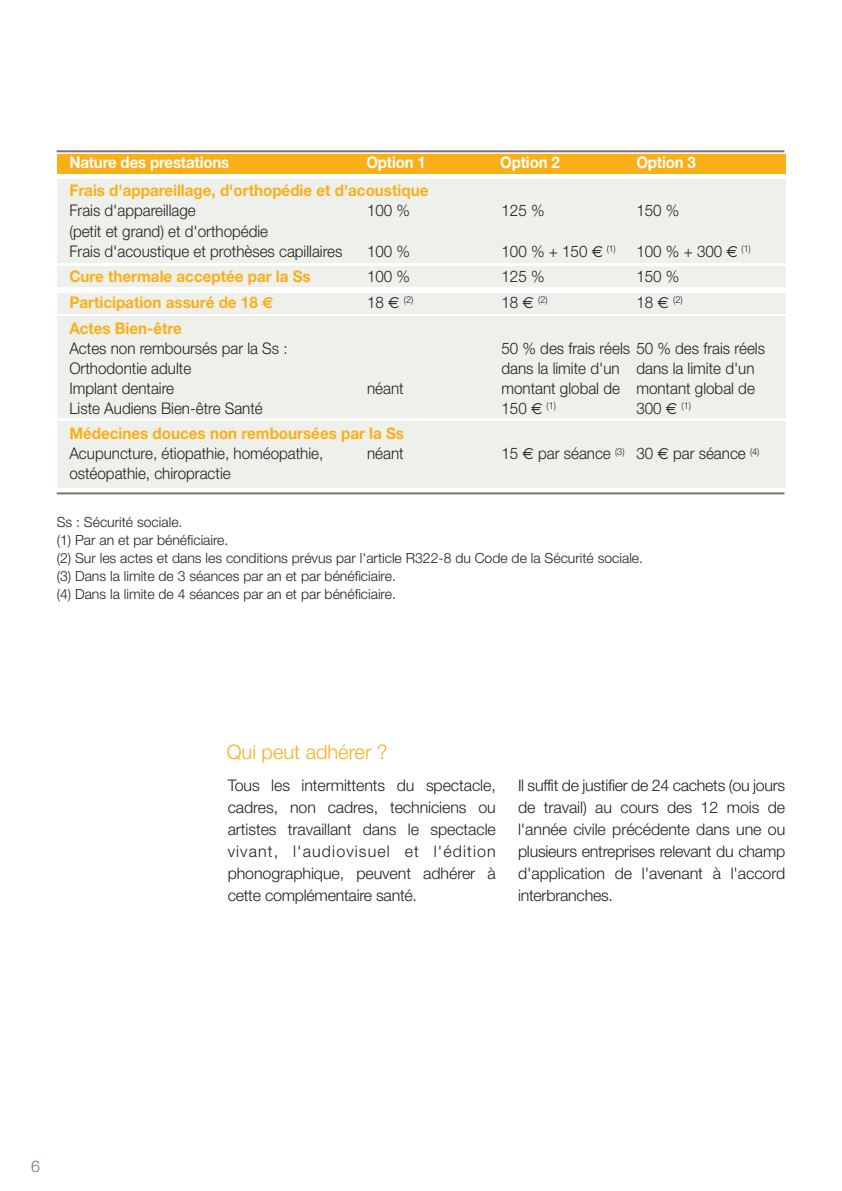
<style>
.page{position:relative;width:842px;height:1191px;background:#fff}
.page>*{position:absolute;margin:0;border:0;box-sizing:border-box;transform-origin:0 0}
.t1{font:300 20px "Helvetica Neue";color:#faaf18}
.t2{font:300 16px/20px "Helvetica Neue";color:#231f20;scale:.95 1}
.t3{font:300 16px/22px "Helvetica Neue";color:#231f20;text-align:justify}
.t4{font:700 16px "Helvetica Neue";color:#faaf18;scale:.95 1}
.t5{font:700 16px "Helvetica Neue";letter-spacing:-.01em;color:#fff;scale:.94 1}
.t6{font:300 16px "Helvetica Neue";color:#807568}
.t7{font:300 14px/18px "Helvetica Neue";color:#231f20}
.t8{font:300 9.6px "Helvetica Neue";color:#231f20;scale:.95 1}
.s1{font-family:"Euro Sans";font-weight:400}
.s2{font-family:"Euro Sans"}
.s3{font-size:16px}
.s4{font-family:"Euro Sans";font-weight:400;font-size:16px}
</style>
<div class="page">
<div style="left:57px;top:154px;width:728px;height:20px;background:#faaf18"></div>
<div style="left:57px;top:179px;width:728px;height:83px;background:#eef0ec"></div>
<div style="left:57px;top:266px;width:728px;height:21px;background:#eef0ec"></div>
<div style="left:57px;top:293px;width:728px;height:20px;background:#eef0ec"></div>
<div style="left:57px;top:316px;width:728px;height:101px;background:#eef0ec"></div>
<div style="left:57px;top:421px;width:728px;height:67px;background:#eef0ec"></div>
<hr style="left:57px;top:150px;width:727px;height:2px;background:#807568">
<hr style="left:57px;top:492px;width:727px;height:2px;background:#807568">
<p class="t5" style="left:69px;top:156px;width:172px">Nature des prestations</p>
<p class="t5" style="left:366px;top:156px;width:65px">Option 1</p>
<p class="t5" style="left:500px;top:156px;width:65px">Option 2</p>
<p class="t5" style="left:636px;top:156px;width:65px">Option 3</p>
<p class="t4" style="left:69px;top:185px;width:379px">Frais d'appareillage, d'orthopédie et d'acoustique</p>
<p class="t2" style="left:69px;top:202px;width:135px">Frais d'appareillage</p>
<p class="t2" style="left:367px;top:202px;width:47px">100 %</p>
<p class="t2" style="left:501px;top:202px;width:47px">125 %</p>
<p class="t2" style="left:636px;top:202px;width:47px">150 %</p>
<p class="t2" style="left:69px;top:222px;width:289px">(petit et grand) et d'orthopédie<br>Frais d'acoustique et prothèses capillaires</p>
<p class="t2" style="left:367px;top:242px;width:47px">100 %</p>
<p class="t2" style="left:501px;top:242px;width:122px">100 % + 150 <span class="s1">€</span> <sup>(1)</sup></p>
<p class="t2" style="left:636px;top:242px;width:122px">100 % + 300 <span class="s1">€</span> <sup>(1)</sup></p>
<p class="t4" style="left:69px;top:271px;width:256px">Cure thermale acceptée par la Ss</p>
<p class="t2" style="left:367px;top:268px;width:47px">100 %</p>
<p class="t2" style="left:501px;top:268px;width:47px">125 %</p>
<p class="t2" style="left:636px;top:268px;width:47px">150 %</p>
<p class="t4" style="left:69px;top:296px;width:216px">Participation assuré de 18 <span class="s2">€</span></p>
<p class="t8" style="left:367px;top:296px;width:50px"><span class="s3">18</span> <span class="s4">€</span> (2)</p>
<p class="t8" style="left:501px;top:296px;width:50px"><span class="s3">18</span> <span class="s4">€</span> (2)</p>
<p class="t8" style="left:636px;top:296px;width:50px"><span class="s3">18</span> <span class="s4">€</span> (2)</p>
<p class="t4" style="left:69px;top:322px;width:120px">Actes Bien-être</p>
<p class="t2" style="left:69px;top:339px;width:231px">Actes non remboursés par la Ss :</p>
<p class="t2" style="left:501px;top:339px;width:279px">50 % des frais réels 50 % des frais réels</p>
<p class="t2" style="left:69px;top:359px;width:130px">Orthodontie adulte</p>
<p class="t2" style="left:501px;top:359px;width:268px">dans la limite d'un dans la limite d'un</p>
<p class="t2" style="left:69px;top:379px;width:112px">Implant dentaire</p>
<p class="t2" style="left:367px;top:379px;width:40px">néant</p>
<p class="t2" style="left:501px;top:379px;width:268px">montant global de montant global de</p>
<p class="t2" style="left:69px;top:399px;width:205px">Liste Audiens Bien-être Santé</p>
<p class="t2" style="left:501px;top:399px;width:59px">150 <span class="s1">€</span> <sup>(1)</sup></p>
<p class="t2" style="left:636px;top:399px;width:59px">300 <span class="s1">€</span> <sup>(1)</sup></p>
<p class="t4" style="left:69px;top:428px;width:354px">Médecines douces non remboursées par la Ss</p>
<p class="t2" style="left:69px;top:445px;width:269px">Acupuncture, étiopathie, homéopathie,</p>
<p class="t2" style="left:367px;top:445px;width:40px">néant</p>
<p class="t2" style="left:501px;top:445px;width:273px">15 <span class="s1">€</span> par séance <sup>(3)</sup> 30 <span class="s1">€</span> par séance <sup>(4)</sup></p>
<p class="t2" style="left:69px;top:465px;width:171px">ostéopathie, chiropractie</p>
<p class="t7" style="left:57px;top:514px;width:588px">Ss : Sécurité sociale.<br>(1) Par an et par bénéficiaire.<br>(2) Sur les actes et dans les conditions prévus par l'article R322-8 du Code de la Sécurité sociale. (3) Dans la limite de 3 séances par an et par bénéficiaire.<br>(4) Dans la limite de 4 séances par an et par bénéficiaire.</p>
<p class="t1" style="left:227px;top:744px;width:162px">Qui peut adhérer ?</p>
<p class="t3" style="left:228px;top:776px;width:270px">Tous les intermittents du spectacle, cadres, non cadres, techniciens ou artistes travaillant dans le spectacle vivant, l'audiovisuel et l'édition phonographique, peuvent adhérer à cette complémentaire santé.</p>
<p class="t3" style="left:518px;top:776px;width:269px">Il suffit de justifier de 24 cachets (ou jours de travail) au cours des 12 mois de l'année civile précédente dans une ou plusieurs entreprises relevant du champ d'application de l'avenant à l'accord interbranches.</p>
<p class="t6" style="left:31px;top:1160px;width:10px">6</p>
</div>
